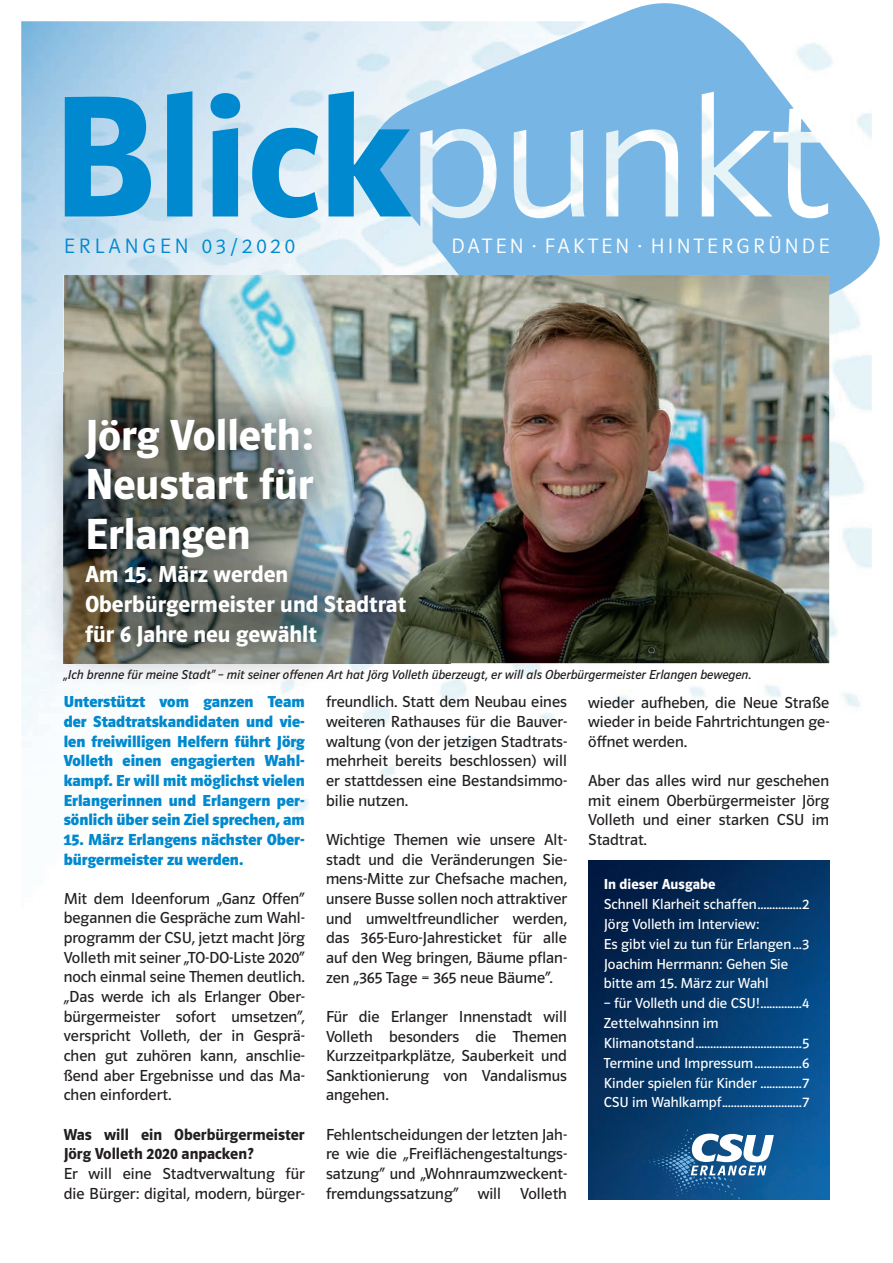
<style>
.page{position:relative;width:893px;height:1263px;background:#fff}
.page>*{position:absolute;margin:0;border:0;box-sizing:border-box;transform-origin:0 0}
.t1{font:600 45px/49.5px "Polo 22";color:#fff;text-align:justify}
.t2{font:600 24px/30px "Polo 22";color:#fff}
.t3{font:21.45px "Polo 22 Leicht";letter-spacing:.16em;color:#fff}
.t4{font:21.45px "Polo 22 Leicht";letter-spacing:.19em;color:#0089cf}
.t5{font:16.5px/19.6px "Polo 22 Buch";color:#231f20;text-align:justify}
.t6{font:700 16.5px/19.6px "Polo 22";color:#0089cf;text-align:justify}
.t7{font:600 16.5px/19.6px "Polo 22";color:#231f20}
.t8{font:15px/19.8px "Polo 22 Buch";color:#fff}
.t9{font:600 15px "Polo 22";letter-spacing:.005em;color:#fff}
.t10{font:13.5px "Polo 22 Buch Kursiv";color:#231f20}
</style>
<div class="page">
<img style="left:21px;top:21px;width:851px;height:1179px">
<svg style="left:362px;top:3px;width:518px;height:387px;fill:#77b6e4"></svg>
<svg style="left:65px;top:91px;width:347px;height:127px"></svg>
<img style="left:64px;top:275px;width:765px;height:388px">
<img style="left:40px;top:373px;width:411px;height:318px">
<img style="left:64px;top:373px;width:387px;height:290px">
<img style="left:588px;top:860px;width:241px;height:339px">
<svg style="left:643px;top:1129px;width:131px;height:70px"></svg>
<h3 class="t4" style="left:64px;top:234px;width:233px">ERLANGEN 03/2020</h3>
<h3 class="t3" style="left:451px;top:234px;width:379px">DATEN · FAKTEN · HINTERGRÜNDE</h3>
<h1 class="t1" style="left:85px;top:410px;width:230px">Jörg Volleth:<br>Neustart für Erlangen</h1>
<h2 class="t2" style="left:85px;top:559px;width:323px">Am 15. März werden<br>Oberbürgermeister und Stadtrat für 6 Jahre neu gewählt</h2>
<p class="t10" style="left:64px;top:667px;width:689px">„Ich brenne für meine Stadt“ – mit seiner offenen Art hat Jörg Volleth überzeugt, er will als Oberbürgermeister Erlangen bewegen.</p>
<p class="t6" style="left:64px;top:692px;width:242px">Unterstützt vom ganzen Team der Stadtratskandidaten und vie&shy;len freiwilligen Helfern führt Jörg Volleth einen engagierten Wahl&shy;kampf. Er will mit möglichst vielen Erlangerinnen und Erlangern per&shy;sönlich über sein Ziel sprechen, am</p>
<p class="t6" style="left:64px;top:829px;width:242px">15. März Erlangens nächster Ober&shy;bürgermeister zu werden.</p>
<p class="t5" style="left:64px;top:889px;width:242px">Mit dem Ideenforum „Ganz Offen“ begannen die Gespräche zum Wahl&shy;programm der CSU, jetzt macht Jörg Volleth mit seiner „TO-DO-Liste 2020“ noch einmal seine Themen deutlich. „Das werde ich als Erlanger Ober&shy;bürgermeister sofort umsetzen“, verspricht Volleth, der in Gesprä&shy;chen gut zuhören kann, anschlie&shy;ßend aber Ergebnisse und das Ma&shy;chen einfordert.</p>
<p class="t7" style="left:64px;top:1124px;width:242px">Was will ein Oberbürgermeister<br>Jörg Volleth 2020 anpacken?</p>
<p class="t5" style="left:64px;top:1164px;width:242px">Er will eine Stadtverwaltung für die Bürger: digital, modern, bürger-</p>
<p class="t5" style="left:326px;top:692px;width:242px">freundlich. Statt dem Neubau eines weiteren Rathauses für die Bauver&shy;waltung (von der jetzigen Stadtrats&shy;mehrheit bereits beschlossen) will er stattdessen eine Bestandsimmo&shy;bilie nutzen.</p>
<p class="t5" style="left:326px;top:830px;width:242px">Wichtige Themen wie unsere Alt&shy;stadt und die Veränderungen Sie&shy;mens-Mitte zur Chefsache machen, unsere Busse sollen noch attraktiver und umweltfreundlicher werden, das 365-Euro-Jahresticket für alle auf den Weg bringen, Bäume pflan&shy;zen „365 Tage = 365 neue Bäume“.</p>
<p class="t5" style="left:326px;top:1007px;width:242px">Für die Erlanger Innenstadt will Volleth besonders die Themen Kurzzeitparkplätze, Sauberkeit und Sanktionierung von Vandalismus angehen.</p>
<p class="t5" style="left:326px;top:1124px;width:242px">Fehlentscheidungen der letzten Jah&shy;re wie die „Freiflächengestaltungs&shy;satzung“ und „Wohnraumzweckent&shy;fremdungssatzung“ will Volleth</p>
<p class="t5" style="left:588px;top:692px;width:242px">wieder aufheben, die Neue Straße wieder in beide Fahrtrichtungen ge&shy;öffnet werden.</p>
<p class="t5" style="left:588px;top:771px;width:242px">Aber das alles wird nur geschehen mit einem Oberbürgermeister Jörg Volleth und einer starken CSU im Stadtrat.</p>
<p class="t9" style="left:604px;top:876px;width:113px">In dieser Ausgabe</p>
<p class="t8" style="left:604px;top:894px;width:207px">Schnell Klarheit schaffen ...............2<br>Jörg Volleth im Interview:<br>Es gibt viel zu tun für Erlangen ...3<br>Joachim Herrmann: Gehen Sie bitte am 15. März zur Wahl</p>
<p class="t8" style="left:604px;top:993px;width:207px">– für Volleth und die CSU! ..............4<br>Zettelwahnsinn im Klimanotstand ....................................5<br>Termine und Impressum ................6<br>Kinder spielen für Kinder ..............7<br>CSU im Wahlkampf ...........................7</p>
</div>
